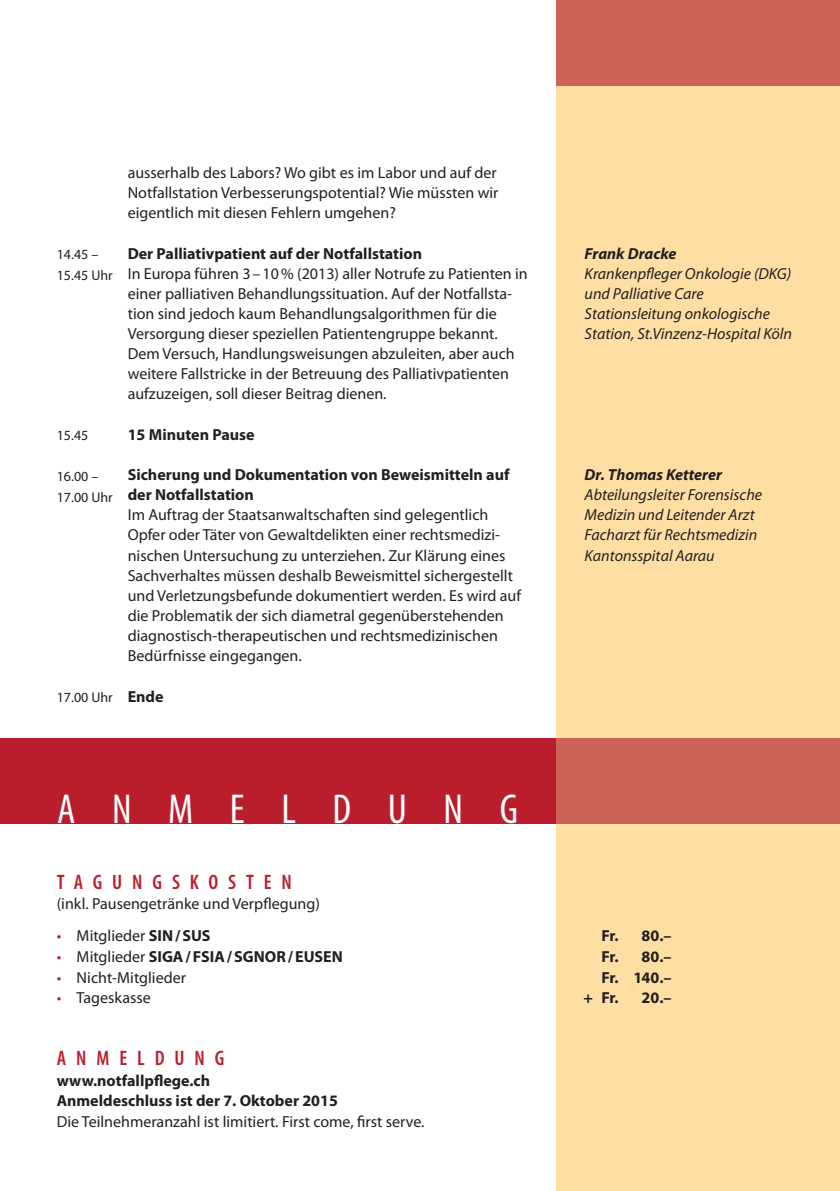
<style>
.page{position:relative;width:840px;height:1191px;background:#fff}
.page>*{position:absolute;margin:0;border:0;box-sizing:border-box;transform-origin:0 0}
.t1{font:condensed 42px "Myriad Pro";letter-spacing:.87em;color:#fff}
.t2{font:600 condensed 21px "Myriad Pro";letter-spacing:.47em;color:#ba1e2d}
.t3{font:16px/20px "Myriad Pro";color:#231f20}
.t4{font:700 16px/20.6px "Myriad Pro";color:#231f20}
.t5{font:italic 16px/20px "Myriad Pro";color:#231f20}
.t6{font:italic 700 16px "Myriad Pro";color:#231f20}
.t7{font:14px/20.6px "Myriad Pro";color:#231f20}
.s1{font-weight:700;font-size:16px}
.s2{color:#ba1e2d}
.s3{font-weight:700}
.s4{font-weight:400;color:#ba1e2d}
.s5{font-weight:400}
</style>
<div class="page">
<div style="left:556px;top:0;width:283px;height:1191px;background:#ffdea4"></div>
<div style="left:0;top:738px;width:839px;height:85px;background:#ba1e2d"></div>
<div style="left:556px;top:738px;width:283px;height:85px;background:#cb6457"></div>
<div style="left:556px;top:0;width:283px;height:85px;background:#cb6457"></div>
<p class="t3" style="left:128px;top:162px;width:372px;text-align:justify">ausserhalb des Labors? Wo gibt es im Labor und auf der Notfallstation Verbesserungspotential? Wie müssten wir eigentlich mit diesen Fehlern umgehen?</p>
<p class="t7" style="left:57px;top:244px;width:58px">14.45 –<br>15.45 Uhr</p>
<p class="t4" style="left:128px;top:242px;width:296px">Der Palliativpatient auf der Notfallstation</p>
<p class="t3" style="left:128px;top:263px;width:401px">In Europa führen 3–10% (2013) aller Notrufe zu Patienten in einer palliativen Behandlungssituation. Auf der Notfallsta&shy;tion sind jedoch kaum Behandlungsalgorithmen für die Versorgung dieser speziellen Patientengruppe bekannt.<br>Dem Versuch, Handlungsweisungen abzuleiten, aber auch weitere Fallstricke in der Betreuung des Palliativpatienten aufzuzeigen, soll dieser Beitrag dienen.</p>
<p class="t7" style="left:57px;top:424px;width:33px">15.45</p>
<p class="t4" style="left:128px;top:423px;width:128px">15 Minuten Pause</p>
<p class="t7" style="left:57px;top:466px;width:58px">16.00 –<br>17.00 Uhr</p>
<p class="t4" style="left:128px;top:464px;width:383px;line-height:20px">Sicherung und Dokumentation von Beweismitteln auf der Notfallstation</p>
<p class="t3" style="left:128px;top:505px;width:394px">Im Auftrag der Staatsanwaltschaften sind gelegentlich Opfer oder Täter von Gewaltdelikten einer rechtsmedizi&shy;nischen Untersuchung zu unterziehen. Zur Klärung eines Sachverhaltes müssen deshalb Beweismittel sichergestellt und Verletzungsbefunde dokumentiert werden. Es wird auf die Problematik der sich diametral gegenüberstehenden diagnostisch-therapeutischen und rechtsmedizinischen Bedürfnisse eingegangen.</p>
<p class="t7" style="left:57px;top:686px;width:108px">17.00 Uhr <span class="s1">Ende</span></p>
<h1 class="t1" style="left:57px;top:784px;width:459px">ANMELDUNG</h1>
<p class="t6" style="left:584px;top:243px;width:93px">Frank Dracke</p>
<p class="t5" style="left:584px;top:263px;width:209px">Krankenpfleger Onkologie (DKG) und Palliative Care<br>Stationsleitung onkologische<br>Station, St.Vinzenz-Hospital Köln</p>
<p class="t6" style="left:584px;top:464px;width:139px">Dr. Thomas Ketterer</p>
<p class="t5" style="left:584px;top:485px;width:179px">Abteilungsleiter Forensische<br>Medizin und Leitender Arzt<br>Facharzt für Rechtsmedizin<br>Kantonsspital Aarau</p>
<h2 class="t2" style="left:57px;top:869px;width:236px">TAGUNGSKOSTEN</h2>
<p class="t3" style="left:57px;top:894px;width:264px">(inkl. Pausengetränke und Verpflegung)</p>
<p class="t3" style="left:57px;top:925px;width:155px"><span class="s2">•</span> Mitglieder <span class="s3">SIN/SUS</span></p>
<p class="t4" style="left:601px;top:925px;width:72px">Fr. 80.–</p>
<p class="t4" style="left:57px;top:945px;width:287px"><span class="s4">•</span> <span class="s5">Mitglieder</span> SIGA/FSIA/SGNOR/EUSEN</p>
<p class="t4" style="left:601px;top:945px;width:72px">Fr. 80.–</p>
<p class="t3" style="left:57px;top:967px;width:131px"><span class="s2">•</span> Nicht-Mitglieder</p>
<p class="t4" style="left:601px;top:966px;width:72px">Fr. 140.–</p>
<p class="t3" style="left:57px;top:987px;width:95px"><span class="s2">•</span> Tageskasse</p>
<p class="t4" style="left:583px;top:987px;width:37px">+ Fr.</p>
<p class="t4" style="left:641px;top:987px;width:31px">20.–</p>
<h2 class="t2" style="left:57px;top:1045px;width:169px">ANMELDUNG</h2>
<p class="t4" style="left:57px;top:1069px;width:282px">www.notfallpflege.ch<br>Anmeldeschluss ist der 7. Oktober 2015</p>
<p class="t3" style="left:57px;top:1111px;width:369px">Die Teilnehmeranzahl ist limitiert. First come, first serve.</p>
</div>
